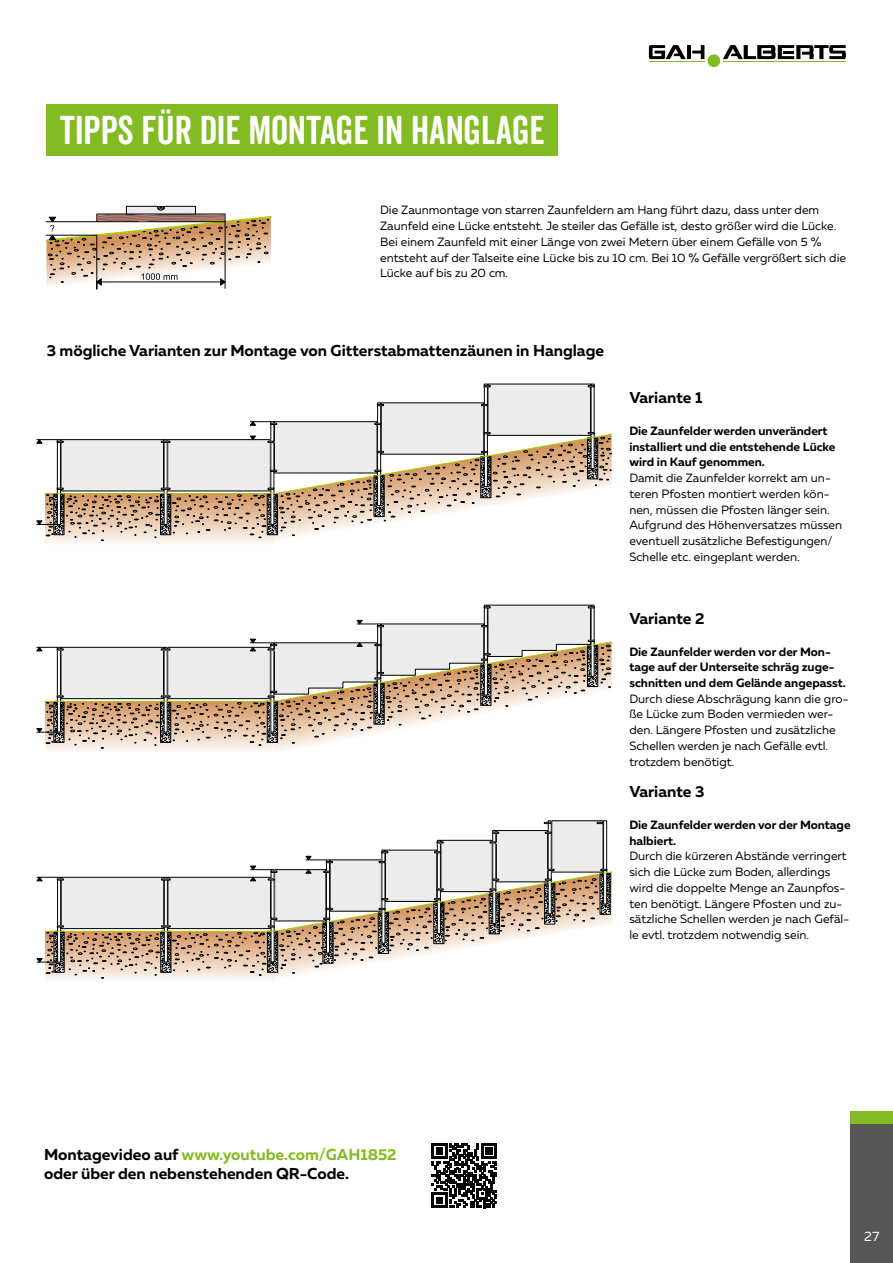
<style>
.page{position:relative;width:893px;height:1263px;background:#fff}
.page>*{position:absolute;margin:0;border:0;box-sizing:border-box;transform-origin:0 0}
.t1{font:39px "Veneer Clean Soft";color:#fff}
.t2{font:700 15.75px/19.5px "Muller";color:#000}
.t3{font:13.5px "Muller";color:#fff}
.t4{font:12px/15.8px "Muller";color:#000}
.t5{font:700 12px/15.8px "Muller";color:#000}
.s1{color:#82bb24}
</style>
<div class="page">
<div style="left:47px;top:104px;width:511px;height:51px;background:#82bb24"></div>
<svg style="left:45px;top:206px;width:227px;height:84px"></svg>
<div style="left:488px;top:384px;width:103px;height:51px;background:#ececed"></div>
<div style="left:381px;top:403px;width:103px;height:51px;background:#ececed"></div>
<div style="left:274px;top:422px;width:103px;height:51px;background:#ececed"></div>
<div style="left:484px;top:384px;width:3px;height:103px;border:1px solid #000"></div>
<div style="left:377px;top:403px;width:4px;height:103px;border:1px solid #000"></div>
<svg style="left:481px;top:404px;width:7px;height:2px"></svg>
<svg style="left:484px;top:385px;width:6px;height:2px"></svg>
<svg style="left:588px;top:385px;width:6px;height:2px"></svg>
<svg style="left:375px;top:423px;width:6px;height:2px"></svg>
<svg style="left:377px;top:404px;width:7px;height:2px"></svg>
<svg style="left:37px;top:432px;width:575px;height:111px"></svg>
<svg style="left:250px;top:421px;width:27px;height:4px"></svg>
<svg style="left:37px;top:605px;width:575px;height:147px"></svg>
<hr style="left:45px;top:701px;width:229px;height:1px;background:#afca05">
<div style="left:552px;top:821px;width:51px;height:51px;background:#ececed"></div>
<div style="left:496px;top:830px;width:52px;height:52px;background:#ececed"></div>
<div style="left:496px;top:830px;width:52px;height:52px;border:1px solid #000"></div>
<div style="left:441px;top:840px;width:51px;height:52px;background:#ececed"></div>
<div style="left:441px;top:840px;width:51px;height:52px;border:1px solid #000"></div>
<div style="left:382px;top:850px;width:3px;height:93px;border:1px solid #000"></div>
<div style="left:437px;top:840px;width:3px;height:93px;border:1px solid #000"></div>
<div style="left:603px;top:821px;width:4px;height:83px;border:1px solid #000"></div>
<svg style="left:544px;top:822px;width:6px;height:2px"></svg>
<svg style="left:597px;top:822px;width:6px;height:2px"></svg>
<svg style="left:37px;top:851px;width:576px;height:129px"></svg>
<svg style="left:432px;top:1143px;width:65px;height:65px"></svg>
<div style="left:850px;top:1124px;width:43px;height:139px;background:#565656"></div>
<div style="left:850px;top:1111px;width:43px;height:13px;background:#82bb24"></div>
<svg style="left:649px;top:45px;width:37px;height:14px"></svg>
<hr style="left:687px;top:45px;width:4px;height:14px;background:#000">
<svg style="left:692px;top:45px;width:12px;height:14px"></svg>
<hr style="left:723px;top:61px;width:123px;height:1px;background:#82bb24">
<hr style="left:649px;top:61px;width:55px;height:1px;background:#82bb24">
<svg style="left:723px;top:45px;width:123px;height:14px"></svg>
<div style="left:707px;top:54px;width:13px;height:13px;background:#82bb24;border-radius:50%"></div>
<h1 class="t1" style="left:60px;top:106px;width:486px">TIPPS FÜR DIE MONTAGE IN HANGLAGE</h1>
<p class="t4" style="left:380px;top:202px;width:467px">Die Zaunmontage von starren Zaunfeldern am Hang führt dazu, dass unter dem Zaunfeld eine Lücke entsteht. Je steiler das Gefälle ist, desto größer wird die Lücke.<br>Bei einem Zaunfeld mit einer Länge von zwei Metern über einem Gefälle von 5 % entsteht auf der Talseite eine Lücke bis zu 10 cm. Bei 10 % Gefälle vergrößert sich die Lücke auf bis zu 20 cm.</p>
<h2 class="t2" style="left:47px;top:341px;width:559px">3 mögliche Varianten zur Montage von Gitterstabmattenzäunen in Hanglage</h2>
<h2 class="t2" style="left:629px;top:388px;width:74px">Variante 1</h2>
<p class="t5" style="left:629px;top:423px;width:208px">Die Zaunfelder werden unverändert installiert und die entstehende Lücke wird in Kauf genommen.</p>
<p class="t4" style="left:629px;top:470px;width:214px">Damit die Zaunfelder korrekt am un&shy;teren Pfosten montiert werden kön&shy;nen, müssen die Pfosten länger sein.<br>Aufgrund des Höhenversatzes müssen eventuell zusätzliche Befestigungen/ Schelle etc. eingeplant werden.</p>
<h2 class="t2" style="left:629px;top:609px;width:77px">Variante 2</h2>
<p class="t5" style="left:629px;top:643px;width:218px">Die Zaunfelder werden vor der Mon&shy;tage auf der Unterseite schräg zuge&shy;schnitten und dem Gelände angepasst.</p>
<p class="t4" style="left:629px;top:690px;width:221px">Durch diese Abschrägung kann die gro&shy;ße Lücke zum Boden vermieden wer&shy;den. Längere Pfosten und zusätzliche Schellen werden je nach Gefälle evtl. trotzdem benötigt.</p>
<h2 class="t2" style="left:629px;top:782px;width:77px">Variante 3</h2>
<p class="t5" style="left:629px;top:817px;width:223px">Die Zaunfelder werden vor der Montage halbiert.</p>
<p class="t4" style="left:629px;top:848px;width:221px">Durch die kürzeren Abstände verringert sich die Lücke zum Boden, allerdings wird die doppelte Menge an Zaunpfos&shy;ten benötigt. Längere Pfosten und zu&shy;sätzliche Schellen werden je nach Gefäl&shy;le evtl. trotzdem notwendig sein.</p>
<h2 class="t2" style="left:44px;top:1144px;width:354px">Montagevideo auf <span class="s1">www.youtube.com/GAH1852 </span>oder über den nebenstehenden QR-Code.</h2>
<p class="t3" style="left:864px;top:1227px;width:17px">27</p>
</div>
